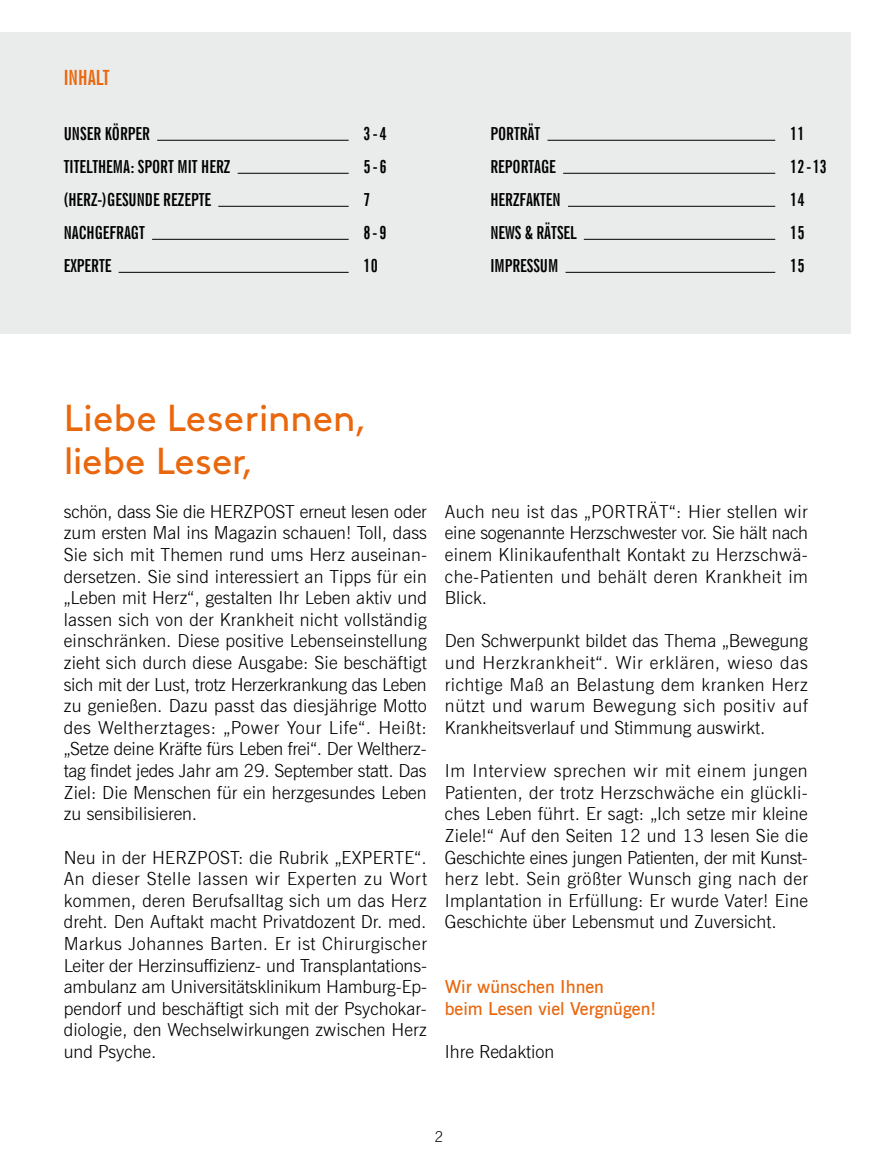
<style>
.page{position:relative;width:893px;height:1170px;background:#fff}
.page>*{position:absolute;margin:0;border:0;box-sizing:border-box;transform-origin:0 0}
.t1{font:37.5px/43.2px "Brown";color:#e9670d}
.t2{font:700 extra-condensed 21px "News Gothic BT";color:#e9670d}
.t3{font:300 18px/21.6px "News Gothic BT";letter-spacing:.005em;color:#000;text-align:justify}
.t4{font:700 extra-condensed 18px "News Gothic BT";color:#000}
.t5{font:600 18px/21.6px "News Gothic BT";color:#e9670d}
.t6{font:300 15px "News Gothic BT";color:#000}
</style>
<div class="page">
<div style="left:0;top:32px;width:850px;height:301px;background:#eaebeb"></div>
<hr style="left:157px;top:140px;width:192px;height:1px;background:#000">
<hr style="left:238px;top:173px;width:111px;height:1px;background:#000">
<hr style="left:218px;top:206px;width:131px;height:1px;background:#000">
<hr style="left:152px;top:239px;width:197px;height:1px;background:#000">
<hr style="left:119px;top:272px;width:230px;height:1px;background:#000">
<hr style="left:547px;top:140px;width:228px;height:1px;background:#000">
<hr style="left:563px;top:173px;width:212px;height:1px;background:#000">
<hr style="left:568px;top:206px;width:207px;height:1px;background:#000">
<hr style="left:584px;top:239px;width:191px;height:1px;background:#000">
<hr style="left:565px;top:272px;width:210px;height:1px;background:#000">
<p class="t2" style="left:64px;top:65px;width:47px">INHALT</p>
<p class="t4" style="left:64px;top:123px;width:88px">UNSER KÖRPER</p>
<p class="t4" style="left:364px;top:123px;width:24px">3-4</p>
<p class="t4" style="left:64px;top:156px;width:168px">TITELTHEMA: SPORT MIT HERZ</p>
<p class="t4" style="left:364px;top:156px;width:24px">5-6</p>
<p class="t4" style="left:64px;top:189px;width:149px">(HERZ-)GESUNDE REZEPTE</p>
<p class="t4" style="left:364px;top:189px;width:9px">7</p>
<p class="t4" style="left:64px;top:222px;width:83px">NACHGEFRAGT</p>
<p class="t4" style="left:364px;top:222px;width:24px">8-9</p>
<p class="t4" style="left:64px;top:255px;width:49px">EXPERTE</p>
<p class="t4" style="left:364px;top:255px;width:16px">10</p>
<p class="t4" style="left:490px;top:123px;width:51px">PORTRÄT</p>
<p class="t4" style="left:790px;top:123px;width:16px">11</p>
<p class="t4" style="left:490px;top:156px;width:67px">REPORTAGE</p>
<p class="t4" style="left:790px;top:156px;width:38px">12-13</p>
<p class="t4" style="left:490px;top:189px;width:72px">HERZFAKTEN</p>
<p class="t4" style="left:790px;top:189px;width:16px">14</p>
<p class="t4" style="left:490px;top:222px;width:88px">NEWS &amp; RÄTSEL</p>
<p class="t4" style="left:790px;top:222px;width:16px">15</p>
<p class="t4" style="left:490px;top:255px;width:69px">IMPRESSUM</p>
<p class="t4" style="left:790px;top:255px;width:16px">15</p>
<h1 class="t1" style="left:64px;top:393px;width:305px">Liebe Leserinnen, liebe Leser,</h1>
<p class="t3" style="left:64px;top:500px;width:365px">schön, dass Sie die HERZPOST erneut lesen oder zum ersten Mal ins Magazin schauen! Toll, dass Sie sich mit Themen rund ums Herz auseinan&shy;dersetzen. Sie sind interessiert an Tipps für ein „Leben mit Herz“, gestalten Ihr Leben aktiv und lassen sich von der Krankheit nicht vollständig einschränken. Diese positive Lebenseinstellung zieht sich durch diese Ausgabe: Sie beschäftigt sich mit der Lust, trotz Herzerkrankung das Leben zu genießen. Dazu passt das diesjährige Motto des Weltherztages: „Power Your Life“. Heißt: „Setze deine Kräfte fürs Leben frei“. Der Weltherz&shy;tag findet jedes Jahr am 29. September statt. Das Ziel: Die Menschen für ein herzgesundes Leben zu sensibilisieren.</p>
<p class="t3" style="left:64px;top:846px;width:365px">Neu in der HERZPOST: die Rubrik „EXPERTE“.<br>An dieser Stelle lassen wir Experten zu Wort kommen, deren Berufsalltag sich um das Herz dreht. Den Auftakt macht Privatdozent Dr. med.<br>Markus Johannes Barten. Er ist Chirurgischer Leiter der Herzinsuffizienz- und Transplantations&shy;ambulanz am Universitätsklinikum Hamburg-Ep&shy;pendorf und beschäftigt sich mit der Psychokar&shy;diologie, den Wechselwirkungen zwischen Herz und Psyche.</p>
<p class="t3" style="left:445px;top:500px;width:365px">Auch neu ist das „PORTRÄT“: Hier stellen wir eine sogenannte Herzschwester vor. Sie hält nach einem Klinikaufenthalt Kontakt zu Herzschwä&shy;che-Patienten und behält deren Krankheit im Blick.</p>
<p class="t3" style="left:445px;top:630px;width:365px">Den Schwerpunkt bildet das Thema „Bewegung und Herzkrankheit“. Wir erklären, wieso das richtige Maß an Belastung dem kranken Herz nützt und warum Bewegung sich positiv auf Krankheitsverlauf und Stimmung auswirkt.</p>
<p class="t3" style="left:445px;top:759px;width:365px">Im Interview sprechen wir mit einem jungen Patienten, der trotz Herzschwäche ein glückli&shy;ches Leben führt. Er sagt: „Ich setze mir kleine Ziele!“ Auf den Seiten 12 und 13 lesen Sie die Geschichte eines jungen Patienten, der mit Kunst&shy;herz lebt. Sein größter Wunsch ging nach der Implantation in Erfüllung: Er wurde Vater! Eine Geschichte über Lebensmut und Zuversicht.</p>
<p class="t5" style="left:445px;top:975px;width:213px">Wir wünschen Ihnen<br>beim Lesen viel Vergnügen!</p>
<p class="t3" style="left:445px;top:1040px;width:111px">Ihre Redaktion</p>
<p class="t6" style="left:434px;top:1127px;width:10px">2</p>
</div>
